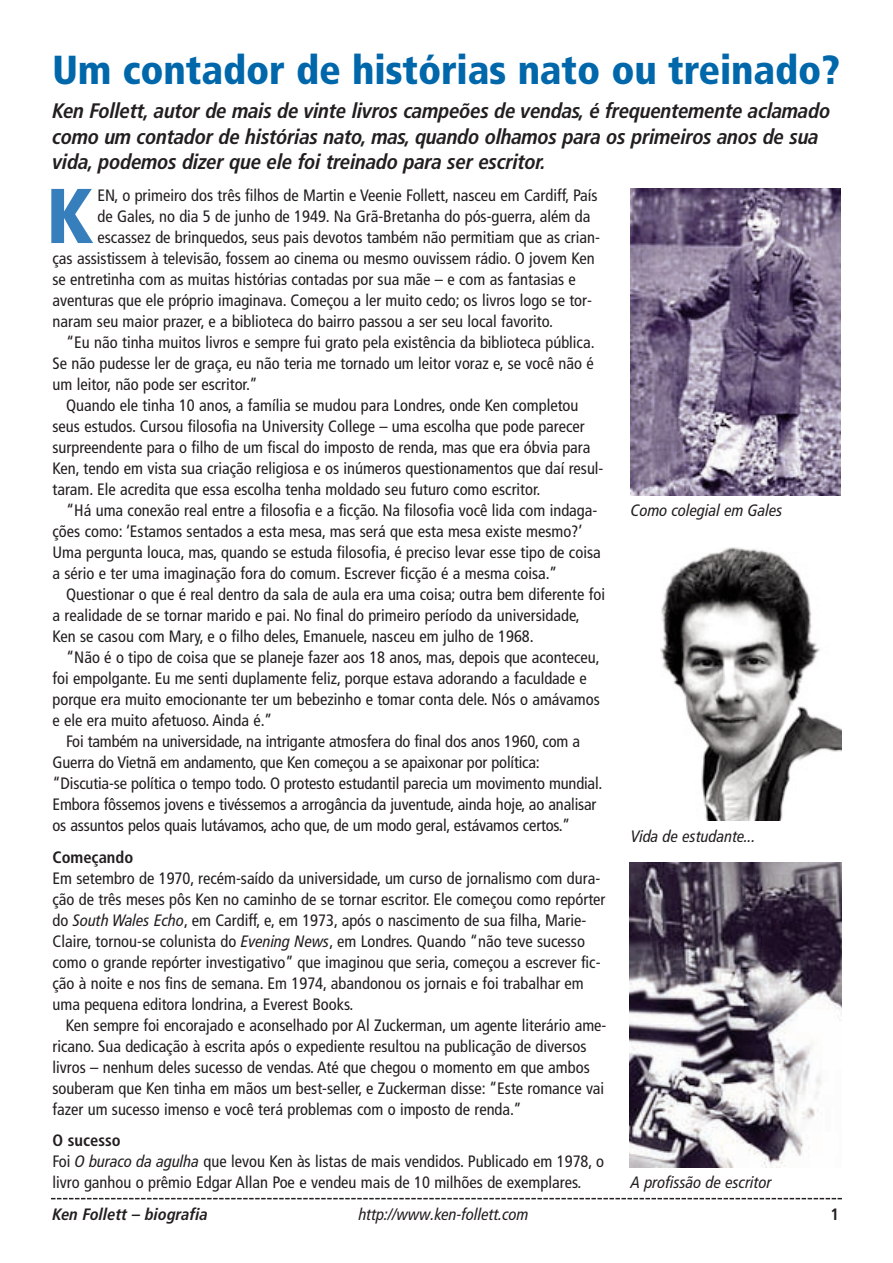
<style>
.page{position:relative;width:893px;height:1263px;background:#fff}
.page>*{position:absolute;margin:0;border:0;box-sizing:border-box;transform-origin:0 0}
.t1{font:900 condensed 77.55px "Frutiger LT";color:#367fbc}
.t2{font:900 condensed 40.5px "Frutiger LT";letter-spacing:-.005em;color:#0067aa}
.t3{font:italic 700 condensed 21px/25.5px "Frutiger LT Pro";letter-spacing:-.015em;color:#231f20}
.t4{font:condensed 16.5px/21px "Frutiger LT";color:#231f20}
.t5{font:italic condensed 16.5px "Frutiger LT Pro";color:#231f20}
.t6{font:italic 700 condensed 16.5px "Frutiger LT Pro";color:#231f20}
.t7{font:700 condensed 16.5px "Frutiger LT";color:#231f20}
.s1{font-family:"Frutiger LT Pro";font-style:italic}
.s2{font-weight:700}
</style>
<div class="page">
<svg style="left:51px;top:1198px;width:791px;height:1px"></svg>
<img style="left:631px;top:188px;width:210px;height:307px">
<img style="left:660px;top:548px;width:182px;height:272px">
<img style="left:629px;top:863px;width:213px;height:304px">
<h2 class="t2" style="left:53px;top:54px;width:789px">Um contador de histórias nato ou treinado?</h2>
<p class="t3" style="left:53px;top:100px;width:780px">Ken Follett, autor de mais de vinte livros campeões de vendas, é frequentemente aclamado como um contador de histórias nato, mas, quando olhamos para os primeiros anos de sua vida, podemos dizer que ele foi treinado para ser escritor.</p>
<h1 class="t1" style="left:46px;top:185px;width:49px">K</h1>
<p class="t4" style="left:98px;top:186px;width:501px">EN, o primeiro dos três filhos de Martin e Veenie Follett, nasceu em Cardiff, País</p>
<p class="t4" style="left:98px;top:207px;width:494px">de Gales, no dia 5 de junho de 1949. Na Grã-Bretanha do pós-guerra, além da</p>
<p class="t4" style="left:98px;top:228px;width:504px">escassez de brinquedos, seus pais devotos também não permitiam que as crian-</p>
<p class="t4" style="left:53px;top:249px;width:544px">ças assistissem à televisão, fossem ao cinema ou mesmo ouvissem rádio. O jovem Ken</p>
<p class="t4" style="left:53px;top:270px;width:525px">se entretinha com as muitas histórias contadas por sua mãe – e com as fantasias e</p>
<p class="t4" style="left:53px;top:291px;width:541px">aventuras que ele próprio imaginava. Começou a ler muito cedo; os livros logo se tor-</p>
<p class="t4" style="left:53px;top:312px;width:502px">naram seu maior prazer, e a biblioteca do bairro passou a ser seu local favorito.</p>
<p class="t4" style="left:66px;top:333px;width:530px">“Eu não tinha muitos livros e sempre fui grato pela existência da biblioteca pública.</p>
<p class="t4" style="left:53px;top:354px;width:543px">Se não pudesse ler de graça, eu não teria me tornado um leitor voraz e, se você não é</p>
<p class="t4" style="left:53px;top:375px;width:207px">um leitor, não pode ser escritor.”</p>
<p class="t4" style="left:66px;top:396px;width:514px">Quando ele tinha 10 anos, a família se mudou para Londres, onde Ken completou</p>
<p class="t4" style="left:53px;top:417px;width:534px">seus estudos. Cursou filosofia na University College – uma escolha que pode parecer</p>
<p class="t4" style="left:53px;top:438px;width:539px">surpreendente para o filho de um fiscal do imposto de renda, mas que era óbvia para</p>
<p class="t4" style="left:53px;top:459px;width:552px">Ken, tendo em vista sua criação religiosa e os inúmeros questionamentos que daí resul-</p>
<p class="t4" style="left:53px;top:480px;width:489px">taram. Ele acredita que essa escolha tenha moldado seu futuro como escritor.</p>
<p class="t4" style="left:66px;top:501px;width:533px">“Há uma conexão real entre a filosofia e a ficção. Na filosofia você lida com indaga-</p>
<p class="t4" style="left:53px;top:522px;width:532px">ções como: ‘Estamos sentados a esta mesa, mas será que esta mesa existe mesmo?’</p>
<p class="t4" style="left:53px;top:543px;width:550px">Uma pergunta louca, mas, quando se estuda filosofia, é preciso levar esse tipo de coisa</p>
<p class="t4" style="left:53px;top:564px;width:506px">a sério e ter uma imaginação fora do comum. Escrever ficção é a mesma coisa.”</p>
<p class="t4" style="left:66px;top:585px;width:540px">Questionar o que é real dentro da sala de aula era uma coisa; outra bem diferente foi</p>
<p class="t4" style="left:53px;top:606px;width:529px">a realidade de se tornar marido e pai. No final do primeiro período da universidade,</p>
<p class="t4" style="left:53px;top:627px;width:483px">Ken se casou com Mary, e o filho deles, Emanuele, nasceu em julho de 1968.</p>
<p class="t4" style="left:66px;top:648px;width:535px">“Não é o tipo de coisa que se planeje fazer aos 18 anos, mas, depois que aconteceu,</p>
<p class="t4" style="left:53px;top:669px;width:536px">foi empolgante. Eu me senti duplamente feliz, porque estava adorando a faculdade e</p>
<p class="t4" style="left:53px;top:690px;width:549px">porque era muito emocionante ter um bebezinho e tomar conta dele. Nós o amávamos</p>
<p class="t4" style="left:53px;top:711px;width:221px">e ele era muito afetuoso. Ainda é.”</p>
<p class="t4" style="left:66px;top:732px;width:516px">Foi também na universidade, na intrigante atmosfera do final dos anos 1960, com a</p>
<p class="t4" style="left:53px;top:753px;width:489px">Guerra do Vietnã em andamento, que Ken começou a se apaixonar por política:</p>
<p class="t4" style="left:53px;top:774px;width:552px">“Discutia-se política o tempo todo. O protesto estudantil parecia um movimento mundial.</p>
<p class="t4" style="left:53px;top:795px;width:545px">Embora fôssemos jovens e tivéssemos a arrogância da juventude, ainda hoje, ao analisar</p>
<p class="t4" style="left:53px;top:816px;width:519px">os assuntos pelos quais lutávamos, acho que, de um modo geral, estávamos certos.”</p>
<p class="t7" style="left:53px;top:850px;width:82px">Começando</p>
<p class="t4" style="left:52px;top:869px;width:554px">Em setembro de 1970, recém-saído da universidade, um curso de jornalismo com dura&shy;ção de três meses pôs Ken no caminho de se tornar escritor. Ele começou como repórter do <span class="s1">South Wales Echo</span>, em Cardiff, e, em 1973, após o nascimento de sua filha, Marie-Claire, tornou-se colunista do <span class="s1">Evening News</span>, em Londres. Quando “não teve sucesso como o grande repórter investigativo” que imaginou que seria, começou a escrever fic&shy;ção à noite e nos fins de semana. Em 1974, abandonou os jornais e foi trabalhar em uma pequena editora londrina, a Everest Books.</p>
<p class="t4" style="left:52px;top:1016px;width:555px;text-indent:13px">Ken sempre foi encorajado e aconselhado por Al Zuckerman, um agente literário ame&shy;ricano. Sua dedicação à escrita após o expediente resultou na publicação de diversos livros – nenhum deles sucesso de vendas. Até que chegou o momento em que ambos souberam que Ken tinha em mãos um best-seller, e Zuckerman disse: “Este romance vai fazer um sucesso imenso e você terá problemas com o imposto de renda.”</p>
<p class="t4" style="left:52px;top:1131px;width:553px"><span class="s2">O sucesso<br></span>Foi <span class="s1">O buraco da agulha</span> que levou Ken às listas de mais vendidos. Publicado em 1978, o livro ganhou o prêmio Edgar Allan Poe e vendeu mais de 10 milhões de exemplares.</p>
<p class="t6" style="left:52px;top:1208px;width:157px">Ken Follett – biografia</p>
<p class="t5" style="left:359px;top:1208px;width:172px">http://www.ken-follett.com</p>
<p class="t7" style="left:831px;top:1207px;width:10px">1</p>
<p class="t5" style="left:631px;top:504px;width:153px">Como colegial em Gales</p>
<p class="t5" style="left:631px;top:830px;width:127px">Vida de estudante...</p>
<p class="t5" style="left:631px;top:1176px;width:142px">A profissão de escritor</p>
</div>
